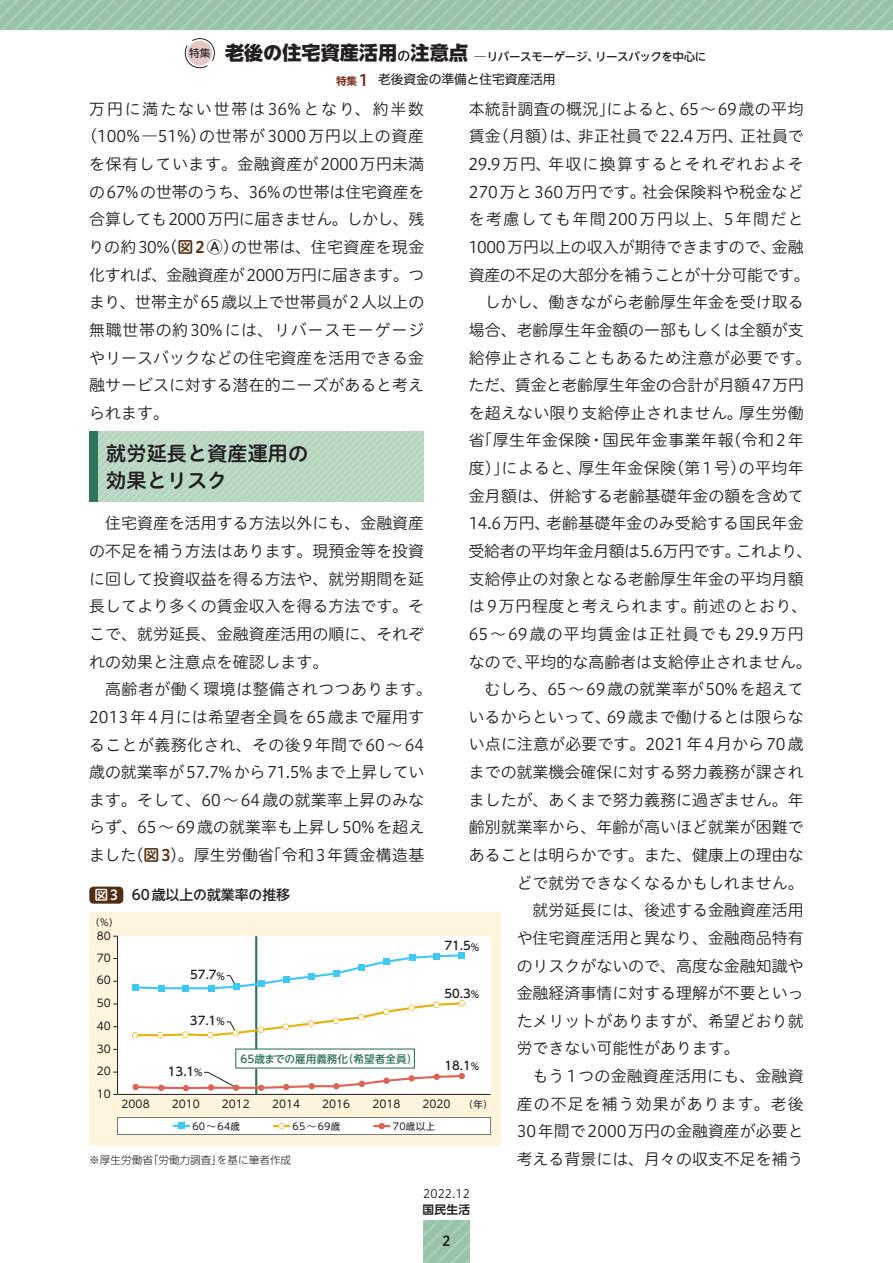
<style>
.page{position:relative;width:893px;height:1263px;background:#fff}
.page>*{position:absolute;margin:0;border:0;box-sizing:border-box;transform-origin:0 0}
.t1{font:20.25px/26.5px "Hiragino UD Sans R Std W6";color:#231f20}
.t2{font:15.9px/27.6px "Hiragino UD Sans R Std W3";color:#231f20;text-align:justify}
.t3{font:15.9px "Hiragino UD Sans R Std W3";letter-spacing:-.025em;color:#231f20}
.t4{font:15.9px "Hiragino UD Sans R Std W3";letter-spacing:.02em;color:#231f20}
.t5{font:15.9px "Hiragino UD Sans R Std W3";letter-spacing:.065em;color:#231f20}
.t6{font:15.9px "Hiragino UD Sans R Std W3";letter-spacing:.045em;color:#231f20}
.t7{font:15.9px "Hiragino UD Sans R Std W3";letter-spacing:.075em;color:#231f20}
.t8{font:15.9px "Hiragino UD Sans R Std W3";letter-spacing:.03em;color:#231f20}
.t9{font:15.9px "Hiragino UD Sans R Std W3";letter-spacing:.05em;color:#231f20}
.t10{font:15.9px "Hiragino UD Sans R Std W3";letter-spacing:.085em;color:#231f20}
.t11{font:15.9px "Hiragino UD Sans R Std W3";letter-spacing:.025em;color:#231f20}
.t12{font:15.9px "Hiragino UD Sans R Std W3";letter-spacing:.04em;color:#231f20}
.t13{font:15.9px "Hiragino UD Sans R Std W3";letter-spacing:.115em;color:#231f20}
.t14{font:500 13.8px "UD Shin Go NT Pro";color:#231f20}
.t15{font:13.8px "Hiragino UD Sans R Std W6";color:#231f20}
.t16{font:12.75px "UD Shin Go Pro";letter-spacing:-.005em;color:#231f20}
.t17{font:500 11.7px "UD Shin M Go Pro";color:#231f20}
.t18{font:11.7px "Hiragino UD Sans R Std W3";letter-spacing:.015em;color:#231f20}
.t19{font:700 11.7px "UD Shin Go Pro De";color:#231f20}
.t20{font:500 11.55px "UD Shin Go NT Pro";letter-spacing:-.03em;color:#231f20}
.t21{font:10.65px "UD Shin M Go Pro";color:#231f20}
.t22{font:300 10.65px "UD Shin Go NT Pro";color:#231f20}
.t23{font:500 10.65px "UD Shin M Go Pro";color:#31745c}
.t24{font:9.6px "UD Shin M Go Pro";letter-spacing:.025em;color:#231f20}
.s1{font-weight:800;font-size:19.2px}
.s2{font-size:13.35px}
.s3{font-weight:300}
.s4{font-family:"Shin M Go Pro De";font-weight:700;font-size:10.65px;color:#7b321f}
.s5{font-family:"Hiragino UD Sans R Std W6";font-size:15.9px;color:#7b321f}
.s6{font-family:"Hiragino UD Sans R Std N W6";color:#512e10}
.s7{font-family:"UD Shin M Go Pro";font-weight:500}
.s8{font-family:"Hiragino UD Sans R Std N W6";font-weight:400;color:#fff}
.s9{font-size:9.6px}
</style>
<div class="page">
<svg style="left:423px;top:1220px;width:47px;height:43px;background:#9cc6ab"></svg>
<svg style="left:0;top:0;width:893px;height:30px;background:#9cc6ab"></svg>
<svg style="left:184px;top:38px;width:31px;height:31px"></svg>
<svg style="left:98px;top:432px;width:326px;height:70px;background:#b9d7c2"></svg>
<div style="left:89px;top:432px;width:9px;height:70px;background:#31745c"></div>
<div style="left:89px;top:912px;width:412px;height:234px;background:#fef5dc"></div>
<div style="left:118px;top:936px;width:373px;height:158px;background:#fff"></div>
<hr style="left:118px;top:1094px;width:373px;height:1px;background:#231f20">
<hr style="left:255px;top:936px;width:2px;height:158px;background:#31745c">
<div style="left:236px;top:1049px;width:178px;height:19px;background:#fff"></div>
<hr style="left:117px;top:936px;width:1px;height:158px;background:#231f20">
<div style="left:118px;top:1117px;width:373px;height:17px;background:#fff"></div>
<div style="left:117px;top:1117px;width:374px;height:18px;border:1px solid #76787b"></div>
<svg style="left:173px;top:1123px;width:17px;height:6px"></svg>
<svg style="left:273px;top:1123px;width:17px;height:6px"></svg>
<svg style="left:373px;top:1123px;width:17px;height:6px"></svg>
<svg style="left:133px;top:1072px;width:332px;height:19px"></svg>
<svg style="left:132px;top:1000px;width:333px;height:38px"></svg>
<svg style="left:139px;top:952px;width:326px;height:39px"></svg>
<div style="left:133px;top:984px;width:6px;height:7px;background:#40c7f4"></div>
<div style="left:89px;top:887px;width:34px;height:17px;background:#512e10;border-radius:4px"></div>
<p class="t20" style="left:189px;top:48px;width:519px"><sup>特集</sup> <span class="s1">老後の住宅資産活用</span><span class="s2">の</span><span class="s1">注意点</span> <span class="s3">―</span>リバースモーゲージ、リースバックを中心に</p>
<p class="t16" style="left:336px;top:69px;width:221px"><span class="s4">特集</span> <span class="s5">1</span> 老後資金の準備と住宅資産活用</p>
<p class="t13" style="left:89px;top:97px;width:336px">万円に満たない世帯は36%となり、約半数</p>
<p class="t6" style="left:81px;top:124px;width:344px">（100%―51%）の世帯が 3000万円以上の資産</p>
<p class="t4" style="left:89px;top:152px;width:336px">を保有しています。金融資産が2000万円未満</p>
<p class="t2" style="left:89px;top:177px;width:337px">の67%の世帯のうち、36%の世帯は住宅資産を</p>
<p class="t3" style="left:89px;top:207px;width:337px">合算しても2000万円に届きません。しかし、残</p>
<p class="t4" style="left:89px;top:235px;width:337px">りの約30%（<span class="s6">図2</span><span class="s7">Ⓐ</span>）の世帯は、住宅資産を現金</p>
<p class="t3" style="left:89px;top:263px;width:337px">化すれば、金融資産が2000万円に届きます。つ</p>
<p class="t2" style="left:89px;top:288px;width:337px">まり、世帯主が65歳以上で世帯員が2人以上の</p>
<p class="t9" style="left:89px;top:318px;width:336px">無職世帯の約30%には、リバースモーゲージ</p>
<p class="t2" style="left:89px;top:343px;width:336px">やリースバックなどの住宅資産を活用できる金</p>
<p class="t2" style="left:89px;top:370px;width:336px">融サービスに対する潜在的ニーズがあると考え</p>
<p class="t2" style="left:89px;top:398px;width:81px">られます。</p>
<p class="t4" style="left:469px;top:97px;width:336px">本統計調査の概況」によると、65〜69歳の平均</p>
<p class="t2" style="left:469px;top:122px;width:336px">賃金（月額）は、非正社員で 22.4万円、正社員で</p>
<p class="t7" style="left:469px;top:152px;width:337px">29.9万円、年収に換算するとそれぞれおよそ</p>
<p class="t2" style="left:469px;top:177px;width:336px">270万と 360万円です。社会保険料や税金など</p>
<p class="t10" style="left:469px;top:207px;width:336px">を考慮しても年間200万円以上、5年間だと</p>
<p class="t2" style="left:468px;top:232px;width:337px">1000万円以上の収入が期待できますので、金融</p>
<p class="t3" style="left:469px;top:263px;width:342px">資産の不足の大部分を補うことが十分可能です。</p>
<p class="t2" style="left:485px;top:288px;width:320px">しかし、働きながら老齢厚生年金を受け取る</p>
<p class="t2" style="left:469px;top:315px;width:336px">場合、老齢厚生年金額の一部もしくは全額が支</p>
<p class="t11" style="left:469px;top:346px;width:344px">給停止されることもあるため注意が必要です。</p>
<p class="t2" style="left:469px;top:370px;width:337px">ただ、賃金と老齢厚生年金の合計が月額47万円</p>
<p class="t2" style="left:469px;top:398px;width:337px">を超えない限り支給停止されません。厚生労働</p>
<p class="t8" style="left:469px;top:428px;width:336px">省「厚生年金保険・国民年金事業年報（令和2年</p>
<p class="t4" style="left:469px;top:456px;width:336px">度）」によると、厚生年金保険（第 1号）の平均年</p>
<p class="t2" style="left:469px;top:481px;width:337px">金月額は、併給する老齢基礎年金の額を含めて</p>
<p class="t2" style="left:469px;top:509px;width:336px">14.6万円、老齢基礎年金のみ受給する国民年金</p>
<p class="t3" style="left:469px;top:539px;width:345px">受給者の平均年金月額は5.6万円です。これより、</p>
<p class="t2" style="left:469px;top:564px;width:336px">支給停止の対象となる老齢厚生年金の平均月額</p>
<p class="t12" style="left:469px;top:594px;width:340px">は9万円程度と考えられます。前述のとおり、</p>
<p class="t5" style="left:469px;top:622px;width:336px">65〜69歳の平均賃金は正社員でも29.9万円</p>
<p class="t2" style="left:469px;top:647px;width:344px">なので、平均的な高齢者は支給停止されません。</p>
<p class="t2" style="left:485px;top:674px;width:321px">むしろ、65〜69歳の就業率が50%を超えて</p>
<p class="t2" style="left:469px;top:702px;width:337px">いるからといって、69歳まで働けるとは限らな</p>
<p class="t2" style="left:469px;top:730px;width:336px">い点に注意が必要です。2021年 4月から 70歳</p>
<p class="t2" style="left:469px;top:757px;width:336px">までの就業機会確保に対する努力義務が課され</p>
<p class="t2" style="left:469px;top:785px;width:336px">ましたが、あくまで努力義務に過ぎません。年</p>
<p class="t2" style="left:469px;top:813px;width:336px">齢別就業率から、年齢が高いほど就業が困難で</p>
<p class="t2" style="left:469px;top:840px;width:336px">あることは明らかです。また、健康上の理由な</p>
<p class="t2" style="left:517px;top:868px;width:289px">どで就労できなくなるかもしれません。</p>
<p class="t2" style="left:533px;top:895px;width:273px">就労延長には、後述する金融資産活用</p>
<p class="t2" style="left:517px;top:923px;width:289px">や住宅資産活用と異なり、金融商品特有</p>
<p class="t2" style="left:517px;top:951px;width:289px">のリスクがないので、高度な金融知識や</p>
<p class="t2" style="left:517px;top:978px;width:289px">金融経済事情に対する理解が不要といっ</p>
<p class="t2" style="left:517px;top:1006px;width:289px">たメリットがありますが、希望どおり就</p>
<p class="t2" style="left:517px;top:1034px;width:225px">労できない可能性があります。</p>
<p class="t2" style="left:533px;top:1061px;width:272px">もう 1つの金融資産活用にも、金融資</p>
<p class="t5" style="left:517px;top:1092px;width:289px">産の不足を補う効果があります。老後</p>
<p class="t2" style="left:517px;top:1117px;width:289px">30年間で2000万円の金融資産が必要と</p>
<p class="t2" style="left:517px;top:1144px;width:289px">考える背景には、月々の収支不足を補う</p>
<p class="t1" style="left:106px;top:439px;width:203px">就労延長と資産運用の効果とリスク</p>
<p class="t2" style="left:89px;top:509px;width:336px;text-indent:16px">住宅資産を活用する方法以外にも、金融資産の不足を補う方法はあります。現預金等を投資に回して投資収益を得る方法や、就労期間を延長してより多くの賃金収入を得る方法です。そこで、就労延長、金融資産活用の順に、それぞれの効果と注意点を確認します。</p>
<p class="t2" style="left:89px;top:675px;width:345px;text-align:left;text-indent:16px">高齢者が働く環境は整備されつつあります。<br>2013年 4月には希望者全員を 65歳まで雇用することが義務化され、その後9年間で60〜64歳の就業率が57.7%から71.5%まで上昇しています。そして、60〜64歳の就業率上昇のみならず、65〜69歳の就業率も上昇し50%を超えました（<span class="s6">図3</span>）。厚生労働省「令和3年賃金構造基</p>
<p class="t14" style="left:94px;top:884px;width:197px"><span class="s8">図3</span> 60歳以上の就業率の推移</p>
<p class="t24" style="left:90px;top:915px;width:30px">（%）</p>
<p class="t21" style="left:97px;top:927px;width:16px">80</p>
<p class="t17" style="left:444px;top:936px;width:36px">71.5<span class="s9">%</span></p>
<p class="t21" style="left:97px;top:949px;width:16px">70</p>
<p class="t17" style="left:190px;top:965px;width:36px">57.7<span class="s9">%</span></p>
<p class="t21" style="left:97px;top:972px;width:16px">60</p>
<p class="t17" style="left:444px;top:983px;width:36px">50.3<span class="s9">%</span></p>
<p class="t21" style="left:97px;top:994px;width:16px">50</p>
<p class="t17" style="left:190px;top:1010px;width:36px">37.1<span class="s9">%</span></p>
<p class="t21" style="left:97px;top:1017px;width:16px">40</p>
<p class="t21" style="left:97px;top:1040px;width:16px">30</p>
<p class="t23" style="left:240px;top:1050px;width:178px">65歳までの雇用義務化（希望者全員）</p>
<p class="t17" style="left:444px;top:1056px;width:36px">18.1<span class="s9">%</span></p>
<p class="t17" style="left:168px;top:1061px;width:36px">13.1<span class="s9">%</span></p>
<p class="t21" style="left:97px;top:1062px;width:16px">20</p>
<p class="t21" style="left:97px;top:1085px;width:16px">10</p>
<p class="t21" style="left:122px;top:1096px;width:30px">2008</p>
<p class="t21" style="left:172px;top:1096px;width:30px">2010</p>
<p class="t21" style="left:222px;top:1096px;width:30px">2012</p>
<p class="t21" style="left:272px;top:1096px;width:30px">2014</p>
<p class="t21" style="left:322px;top:1096px;width:30px">2016</p>
<p class="t21" style="left:372px;top:1096px;width:30px">2018</p>
<p class="t21" style="left:422px;top:1096px;width:72px">2020 <span class="s9">（年）</span></p>
<p class="t24" style="left:192px;top:1118px;width:49px">60～64歳</p>
<p class="t24" style="left:293px;top:1118px;width:49px">65～69歳</p>
<p class="t24" style="left:393px;top:1118px;width:44px">70歳以上</p>
<p class="t22" style="left:89px;top:1151px;width:203px">※厚生労働省「労働力調査」を基に筆者作成</p>
<p class="t18" style="left:423px;top:1185px;width:48px">2022.12</p>
<p class="t19" style="left:423px;top:1200px;width:49px">国民生活</p>
<p class="t15" style="left:442px;top:1231px;width:10px">2</p>
</div>
